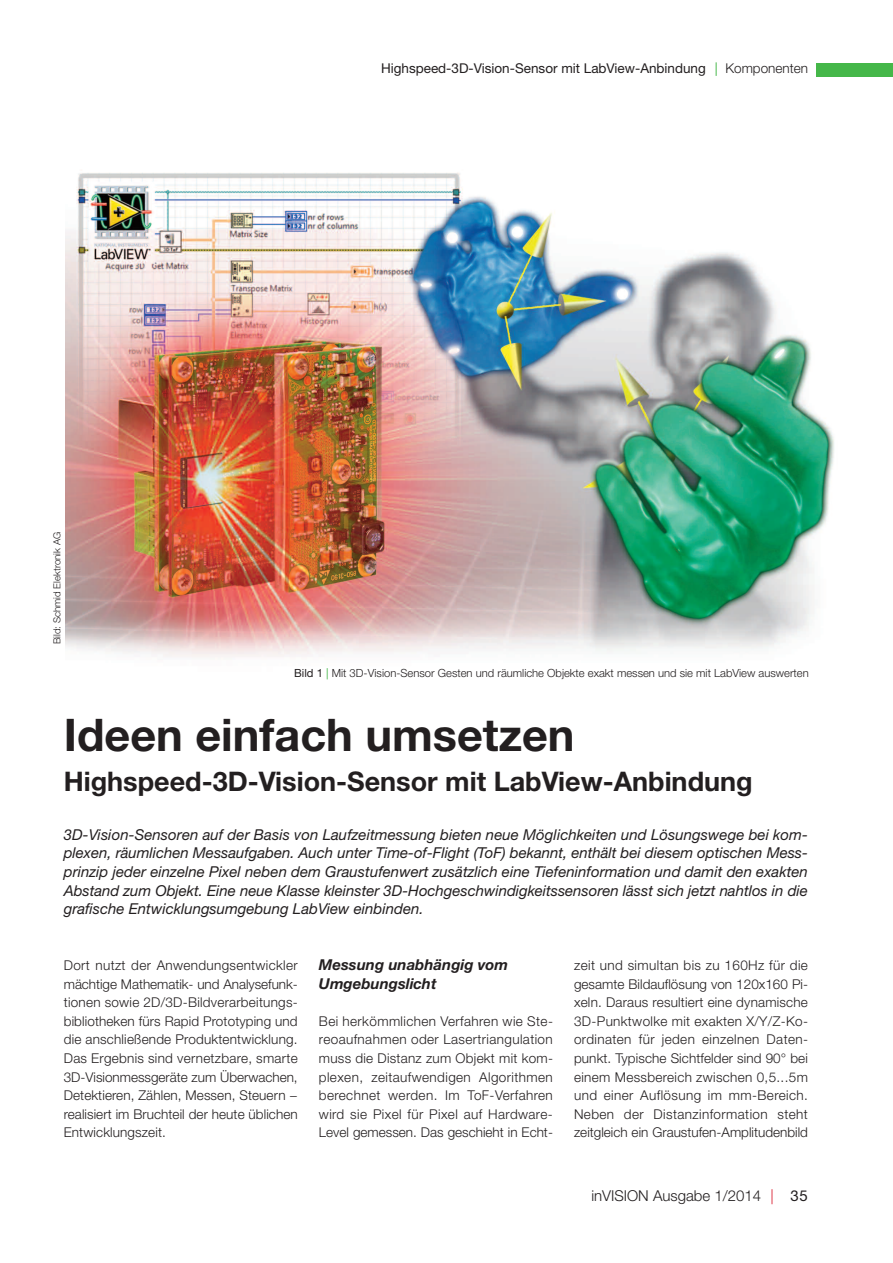
<style>
.page{position:relative;width:893px;height:1263px;background:#fff}
.page>*{position:absolute;margin:0;border:0;box-sizing:border-box;transform-origin:0 0}
.t1{font:700 45px "Helvetica Neue";color:#231f20}
.t2{font:700 27px "Helvetica Neue";color:#231f20}
.t3{font:italic 15px/18.6px "Helvetica Neue";color:#231f20;text-align:justify}
.t4{font:italic 700 15px/18.6px "Helvetica Neue";color:#231f20}
.t5{font:300 15px "Helvetica Neue";color:#231f20}
.t6{font:300 13.5px/18.6px "Helvetica Neue";letter-spacing:.005em;color:#231f20;text-align:justify}
.t7{font:13.5px "Helvetica Neue";color:#231f20}
.t8{font:300 11.25px "Helvetica Neue";color:#231f20}
.t9{font:300 9.75px "Helvetica Neue";color:#231f20}
.s1{color:#45b749}
.s2{font-weight:300}
.s3{font-weight:400}
.s4{font-weight:400;color:#45b749}
.s5{color:#d81729}
</style>
<div class="page">
<div style="left:816px;top:63px;width:77px;height:13px;background:#45b749"></div>
<img style="left:65px;top:173px;width:769px;height:484px">
<p class="t9" style="left:52px;top:644px;width:114px;rotate:-90deg">Bild: Schmid Elektronik AG</p>
<p class="t7" style="left:381px;top:61px;width:428px">Highspeed-3D-Vision-Sensor mit LabView-Anbindung <span class="s1">|</span> <span class="s2">Komponenten</span></p>
<p class="t8" style="left:294px;top:666px;width:516px"><span class="s3">Bild 1</span> <span class="s4">|</span> Mit 3D-Vision-Sensor Gesten und räumliche Objekte exakt messen und sie mit LabView auswerten</p>
<h1 class="t1" style="left:64px;top:709px;width:512px">Ideen einfach umsetzen</h1>
<h2 class="t2" style="left:64px;top:766px;width:690px">Highspeed-3D-Vision-Sensor mit LabView-Anbindung</h2>
<p class="t3" style="left:64px;top:825px;width:746px">3D-Vision-Sensoren auf der Basis von Laufzeitmessung bieten neue Möglichkeiten und Lösungswege bei kom&shy;plexen, räumlichen Messaufgaben. Auch unter Time-of-Flight (ToF) bekannt, enthält bei diesem optischen Mess&shy;prinzip jeder einzelne Pixel neben dem Graustufenwert zusätzlich eine Tiefeninformation und damit den exakten Abstand zum Objekt. Eine neue Klasse kleinster 3D-Hochgeschwindigkeitssensoren lässt sich jetzt nahtlos in die grafische Entwicklungsumgebung LabView einbinden.</p>
<p class="t6" style="left:64px;top:956px;width:236px">Dort nutzt der Anwendungsentwickler mächtige Mathematik- und Analysefunk&shy;tionen sowie 2D/3D-Bildverarbeitungs&shy;bibliotheken fürs Rapid Prototyping und die anschließende Produktentwicklung.<br>Das Ergebnis sind vernetzbare, smarte 3D-Visionmessgeräte zum Überwachen, Detektieren, Zählen, Messen, Steuern − realisiert im Bruchteil der heute üblichen Entwicklungszeit.</p>
<p class="t4" style="left:319px;top:955px;width:191px">Messung unabhängig vom<br>Umgebungslicht</p>
<p class="t6" style="left:319px;top:1012px;width:236px">Bei herkömmlichen Verfahren wie Ste&shy;reoaufnahmen oder Lasertriangulation muss die Distanz zum Objekt mit kom&shy;plexen, zeitaufwendigen Algorithmen berechnet werden. Im ToF-Verfahren wird sie Pixel für Pixel auf Hardware-Level gemessen. Das geschieht in Echt-</p>
<p class="t6" style="left:574px;top:956px;width:236px">zeit und simultan bis zu 160Hz für die gesamte Bildauflösung von 120x160 Pi&shy;xeln. Daraus resultiert eine dynamische 3D-Punktwolke mit exakten X/Y/Z-Ko&shy;ordinaten für jeden einzelnen Daten&shy;punkt. Typische Sichtfelder sind 90° bei einem Messbereich zwischen 0,5...5m und einer Auflösung im mm-Bereich.<br>Neben der Distanzinformation steht zeitgleich ein Graustufen-Amplitudenbild</p>
<p class="t5" style="left:591px;top:1187px;width:218px">inVISION Ausgabe 1/2014 <span class="s5">|</span> <span class="s3">35</span></p>
</div>
